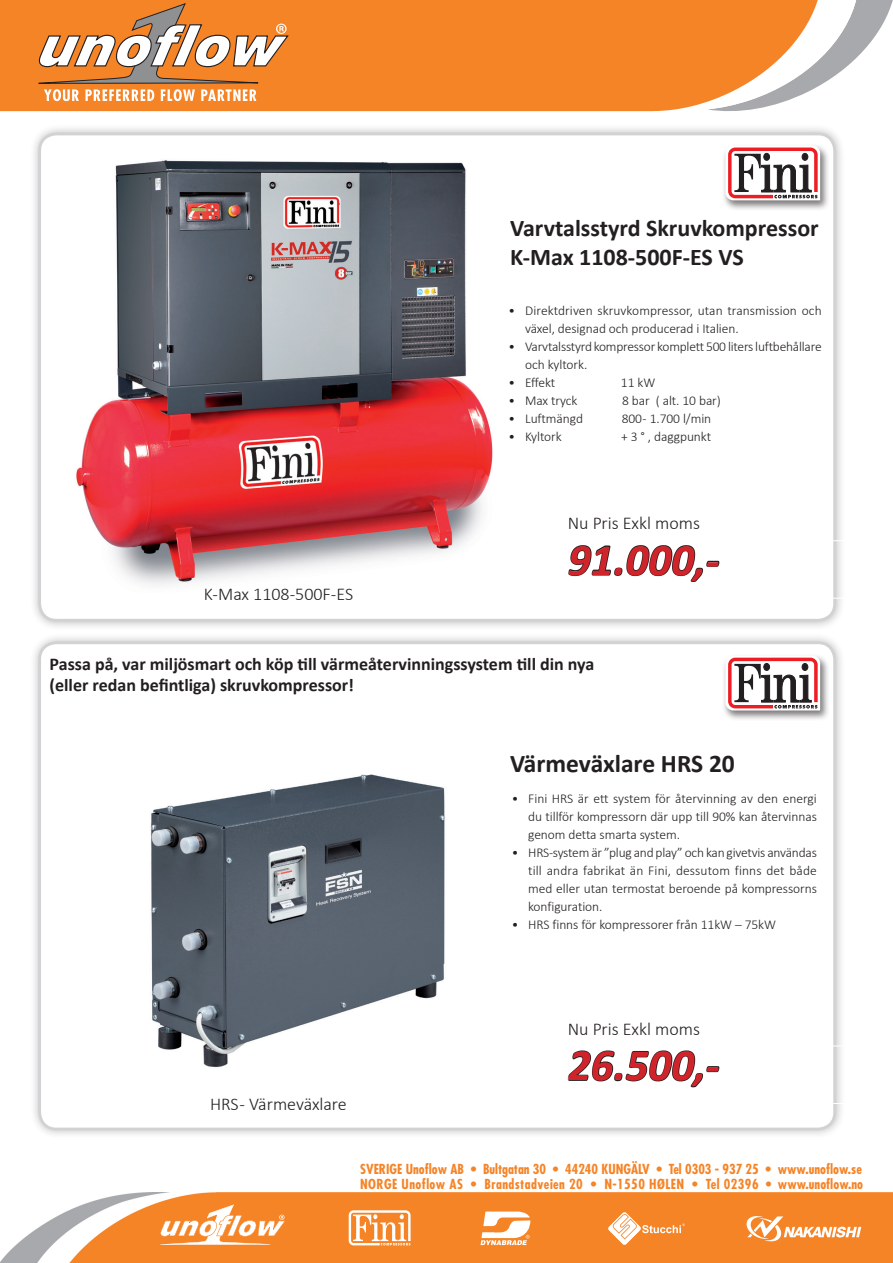
<style>
.page{position:relative;width:893px;height:1263px;background:#fff}
.page>*{position:absolute;margin:0;border:0;box-sizing:border-box;transform-origin:0 0}
.t1{font:italic 700 45px "Calibri";color:#d1232a}
.t2{font:700 25.5px "Calibri";color:#231f20}
.t3{font:700 24px "Calibri";color:#231f20}
.t4{font:700 18px "Calibri";color:#231f20}
.t5{font:300 18px "Calibri";color:#231f20}
.t6{font:300 13.5px/18px "Calibri";letter-spacing:-.005em;color:#231f20}
.t7{font:700 condensed 13.5px "Futura Std";color:#f58427}
.t8{font:700 condensed 13.5px "Futura Std";letter-spacing:.03em;color:#f58427}
</style>
<div class="page">
<img style="left:0;top:1192px;width:893px;height:71px">
<svg style="left:480px;top:1211px;width:50px;height:34px"></svg>
<svg style="left:349px;top:1210px;width:62px;height:35px"></svg>
<svg style="left:747px;top:1216px;width:114px;height:25px"></svg>
<svg style="left:608px;top:1212px;width:77px;height:33px"></svg>
<svg style="left:160px;top:1204px;width:126px;height:41px"></svg>
<svg style="left:818px;top:0;width:75px;height:87px"></svg>
<svg style="left:0;top:0;width:818px;height:111px;background:#f38c36"></svg>
<svg style="left:10px;top:2px;width:280px;height:99px"></svg>
<div style="left:29px;top:124px;width:816px;height:507px;background:#231f20;opacity:.3"></div>
<div style="left:40px;top:134px;width:795px;height:486px;background:#fff;border-radius:17px"></div>
<div style="left:38px;top:133px;width:798px;height:489px;border:3px solid #d1d2d4;border-radius:17px"></div>
<div style="left:29px;top:632px;width:816px;height:507px;background:#231f20;opacity:.3"></div>
<div style="left:40px;top:643px;width:795px;height:486px;background:#fff;border-radius:17px"></div>
<div style="left:38px;top:641px;width:798px;height:489px;border:3px solid #d1d2d4;border-radius:17px"></div>
<div style="left:722px;top:654px;width:108px;height:67px;background:#231f20;opacity:.6"></div>
<svg style="left:725px;top:656px;width:95px;height:54px"></svg>
<img style="left:76px;top:160px;width:417px;height:426px">
<div style="left:722px;top:144px;width:108px;height:67px;background:#231f20;opacity:.6"></div>
<svg style="left:725px;top:145px;width:95px;height:55px"></svg>
<svg style="left:568px;top:540px;width:277px;height:58px"></svg>
<svg style="left:567px;top:1046px;width:278px;height:58px"></svg>
<img style="left:150px;top:774px;width:295px;height:294px">
<p class="t3" style="left:510px;top:213px;width:310px">Varvtalsstyrd Skruvkompressor</p>
<p class="t3" style="left:510px;top:242px;width:235px">K-Max 1108-500F-ES VS</p>
<p class="t6" style="left:525px;top:301px;width:298px;text-indent:-16px">• Direktdriven skruvkompressor, utan transmission och växel, designad och producerad i Italien.</p>
<p class="t6" style="left:525px;top:337px;width:298px;text-indent:-16px">• Varvtalsstyrd kompressor komplett 500 liters luftbehållare och kyltork.</p>
<p class="t6" style="left:509px;top:373px;width:48px">• Effekt</p>
<p class="t6" style="left:621px;top:373px;width:36px">11 kW</p>
<p class="t6" style="left:509px;top:391px;width:70px">• Max tryck</p>
<p class="t6" style="left:622px;top:391px;width:100px">8 bar ( alt. 10 bar)</p>
<p class="t6" style="left:509px;top:409px;width:76px">• Luftmängd</p>
<p class="t6" style="left:622px;top:409px;width:91px">800 - 1.700 l/min</p>
<p class="t6" style="left:509px;top:427px;width:55px">• Kyltork</p>
<p class="t6" style="left:621px;top:427px;width:92px">+ 3 ° , daggpunkt</p>
<p class="t5" style="left:204px;top:583px;width:151px">K-Max 1108-500F-ES</p>
<p class="t5" style="left:568px;top:512px;width:134px">Nu Pris Exkl moms</p>
<p class="t1" style="left:568px;top:531px;width:153px">91.000,-</p>
<p class="t4" style="left:50px;top:652px;width:546px">Passa på, var miljösmart och köp till värmeåtervinningssystem till din nya</p>
<p class="t4" style="left:50px;top:674px;width:306px">(eller redan befintliga) skruvkompressor!</p>
<p class="t2" style="left:510px;top:747px;width:226px">Värmeväxlare HRS 20</p>
<p class="t6" style="left:528px;top:789px;width:290px;text-align:justify;text-indent:-16px">• Fini HRS är ett system för återvinning av den energi du tillför kompressorn där upp till 90% kan återvinnas genom detta smarta system.</p>
<p class="t6" style="left:528px;top:843px;width:290px;text-align:justify;text-indent:-16px">• HRS-system är ”plug and play” och kan givetvis användas till andra fabrikat än Fini, dessutom finns det både med eller utan termostat beroende på kompressorns konfiguration.</p>
<p class="t6" style="left:512px;top:915px;width:266px">• HRS finns för kompressorer från 11kW – 75kW</p>
<p class="t5" style="left:210px;top:1093px;width:138px">HRS - Värmeväxlare</p>
<p class="t5" style="left:568px;top:1017px;width:134px">Nu Pris Exkl moms</p>
<p class="t1" style="left:568px;top:1036px;width:153px">26.500,-</p>
<p class="t7" style="left:360px;top:1160px;width:503px">SVERIGE Unoflow AB • Bultgatan 30 • 44240 KUNGÄLV • Tel 0303 - 937 25 • www.unoflow.se</p>
<p class="t8" style="left:360px;top:1175px;width:504px">NORGE Unoflow AS • Brandstadveien 20 • N-1550 HØLEN • Tel 02396 • www.unoflow.no</p>
</div>
